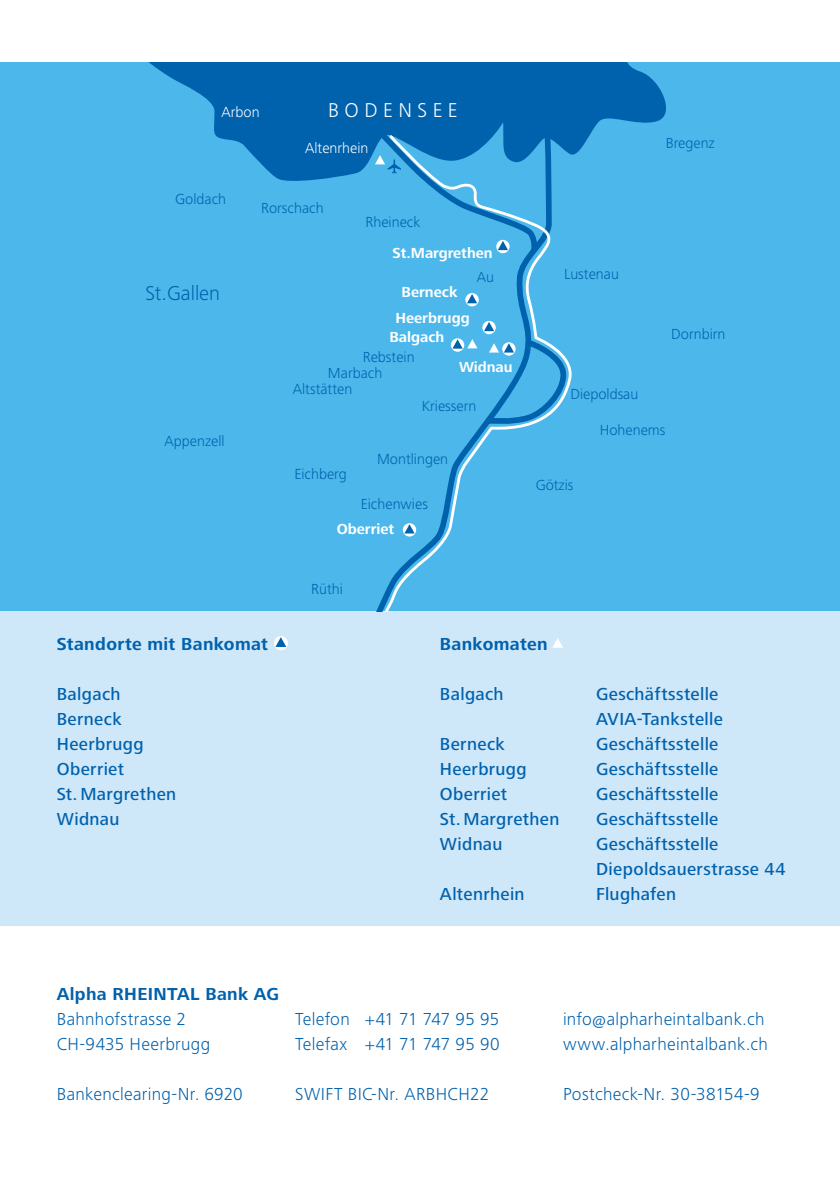
<style>
.page{position:relative;width:840px;height:1191px;background:#fff}
.page>*{position:absolute;margin:0;border:0;box-sizing:border-box;transform-origin:0 0}
.t1{font:300 20.8px "Frutiger Next LT";color:#0061ad}
.t2{font:300 20.8px "Frutiger Next LT";color:#fff}
.t3{font:500 18px/25px "Frutiger Next LT";letter-spacing:.02em;color:#0061ad}
.t4{font:300 18px/25px "Frutiger Next LT";letter-spacing:.015em;color:#0061ad}
.t5{font:700 18px "Frutiger Next LT";letter-spacing:.02em;color:#0061ad}
.t6{font:300 15px "Frutiger Next LT";color:#0061ad}
.t7{font:700 15px "Frutiger Next LT";color:#fff}
.t8{font:300 15px "Frutiger Next LT";color:#fff}
</style>
<div class="page">
<div style="left:0;top:76px;width:839px;height:849px;background:#cee7f9"></div>
<div style="left:0;top:62px;width:839px;height:549px;background:#4cb7ea"></div>
<svg style="left:149px;top:62px;width:231px;height:63px;fill:#0061ad"></svg>
<svg style="left:214px;top:125px;width:166px;height:486px"></svg>
<svg style="left:375px;top:155px;width:5px;height:19px"></svg>
<svg style="left:380px;top:62px;width:286px;height:549px"></svg>
<svg style="left:553px;top:638px;width:9px;height:9px"></svg>
<svg style="left:273px;top:636px;width:15px;height:14px"></svg>
<svg style="left:275px;top:637px;width:11px;height:10px"></svg>
<p class="t8" style="left:221px;top:104px;width:40px">Arbon</p>
<p class="t2" style="left:328px;top:99px;width:131px">B O D E N S E E</p>
<p class="t8" style="left:305px;top:140px;width:65px">Altenrhein</p>
<p class="t6" style="left:175px;top:191px;width:52px">Goldach</p>
<p class="t1" style="left:145px;top:282px;width:76px">St.Gallen</p>
<p class="t6" style="left:164px;top:432px;width:62px">Appenzell</p>
<p class="t6" style="left:261px;top:199px;width:64px">Rorschach</p>
<p class="t6" style="left:365px;top:214px;width:56px">Rheineck</p>
<p class="t7" style="left:392px;top:245px;width:102px">St.Margrethen</p>
<p class="t7" style="left:401px;top:284px;width:57px">Berneck</p>
<p class="t7" style="left:395px;top:310px;width:76px">Heerbrugg</p>
<p class="t7" style="left:389px;top:328px;width:56px">Balgach</p>
<p class="t6" style="left:476px;top:268px;width:19px">Au</p>
<p class="t6" style="left:362px;top:348px;width:53px">Rebstein</p>
<p class="t6" style="left:328px;top:365px;width:56px">Marbach</p>
<p class="t6" style="left:293px;top:381px;width:61px">Altstätten</p>
<p class="t7" style="left:459px;top:358px;width:55px">Widnau</p>
<p class="t6" style="left:421px;top:398px;width:56px">Kriessern</p>
<p class="t6" style="left:294px;top:466px;width:54px">Eichberg</p>
<p class="t6" style="left:377px;top:451px;width:72px">Montlingen</p>
<p class="t6" style="left:360px;top:495px;width:69px">Eichenwies</p>
<p class="t7" style="left:336px;top:521px;width:59px">Oberriet</p>
<p class="t6" style="left:311px;top:581px;width:33px">Rüthi</p>
<p class="t6" style="left:665px;top:134px;width:51px">Bregenz</p>
<p class="t6" style="left:563px;top:266px;width:56px">Lustenau</p>
<p class="t6" style="left:570px;top:386px;width:69px">Diepoldsau</p>
<p class="t6" style="left:671px;top:326px;width:56px">Dornbirn</p>
<p class="t6" style="left:535px;top:477px;width:39px">Götzis</p>
<p class="t6" style="left:599px;top:422px;width:67px">Hohenems</p>
<p class="t5" style="left:57px;top:634px;width:213px">Standorte mit Bankomat</p>
<p class="t3" style="left:57px;top:682px;width:121px">Balgach<br>Berneck<br>Heerbrugg<br>Oberriet<br>St.Margrethen<br>Widnau</p>
<p class="t6" style="left:241px;top:643px;width:61px">Sennwald</p>
<p class="t5" style="left:439px;top:634px;width:109px">Bankomaten</p>
<p class="t3" style="left:439px;top:682px;width:65px">Balgach</p>
<p class="t3" style="left:595px;top:682px;width:128px">Geschäftsstelle<br>AVIA-Tankstelle</p>
<p class="t3" style="left:439px;top:732px;width:66px">Berneck</p>
<p class="t3" style="left:595px;top:732px;width:124px">Geschäftsstelle</p>
<p class="t3" style="left:439px;top:757px;width:88px">Heerbrugg</p>
<p class="t3" style="left:595px;top:757px;width:124px">Geschäftsstelle</p>
<p class="t3" style="left:439px;top:782px;width:69px">Oberriet</p>
<p class="t3" style="left:595px;top:782px;width:124px">Geschäftsstelle</p>
<p class="t3" style="left:439px;top:807px;width:121px">St.Margrethen</p>
<p class="t3" style="left:595px;top:807px;width:124px">Geschäftsstelle</p>
<p class="t3" style="left:439px;top:832px;width:64px">Widnau</p>
<p class="t3" style="left:595px;top:832px;width:191px">Geschäftsstelle<br>Diepoldsauerstrasse 44</p>
<p class="t3" style="left:439px;top:882px;width:86px">Altenrhein</p>
<p class="t3" style="left:595px;top:882px;width:82px">Flughafen</p>
<p class="t5" style="left:57px;top:984px;width:224px">Alpha RHEINTAL Bank AG</p>
<p class="t4" style="left:57px;top:1007px;width:155px">Bahnhofstrasse 2<br>CH-9435 Heerbrugg</p>
<p class="t4" style="left:295px;top:1007px;width:206px">Telefon +41 71 747 95 95<br>Telefax +41 71 747 95 90</p>
<p class="t4" style="left:562px;top:1007px;width:206px">info@alpharheintalbank.ch www.alpharheintalbank.ch</p>
<p class="t4" style="left:57px;top:1082px;width:187px">Bankenclearing-Nr. 6920</p>
<p class="t4" style="left:295px;top:1082px;width:196px">SWIFT BIC-Nr. ARBHCH22</p>
<p class="t4" style="left:562px;top:1082px;width:198px">Postcheck-Nr. 30-38154-9</p>
</div>
